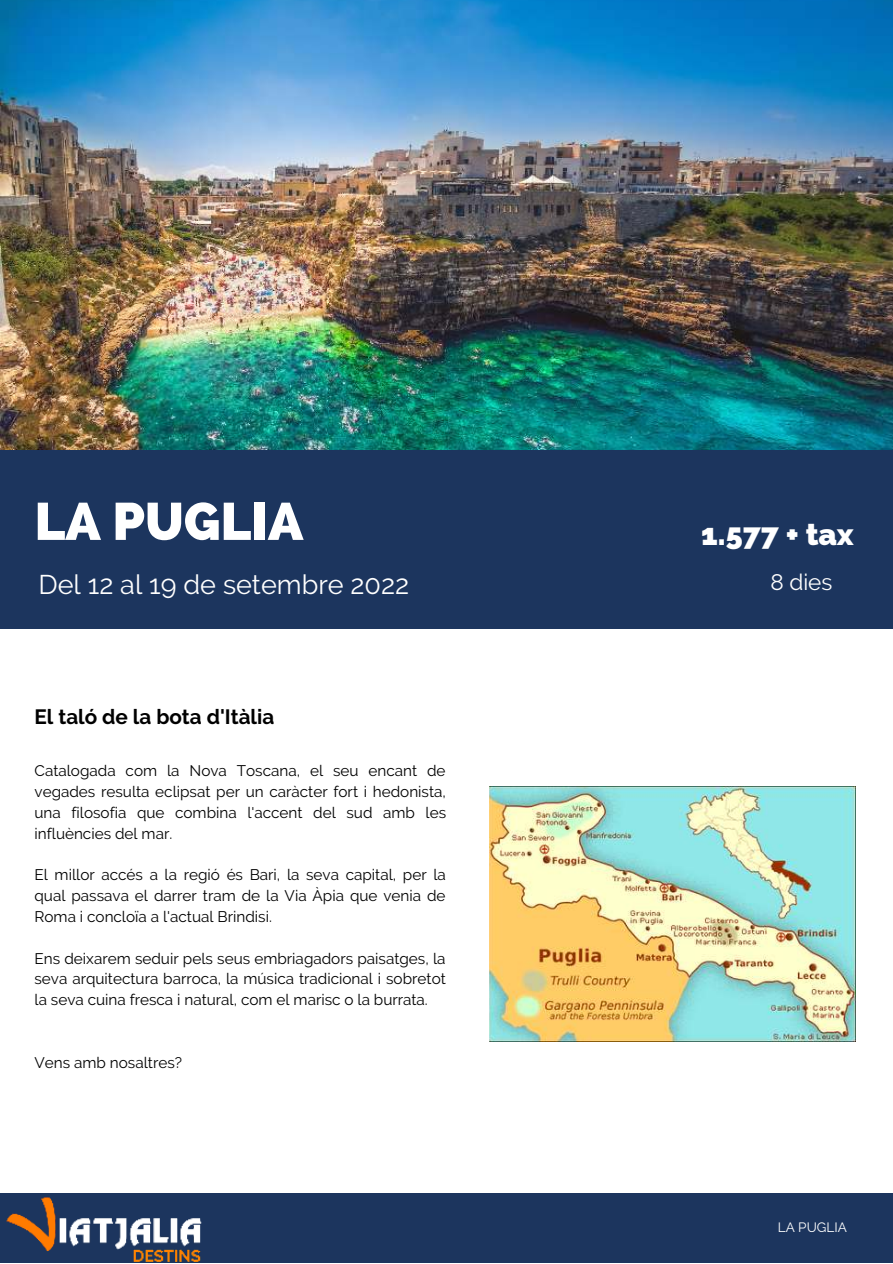
<style>
.page{position:relative;width:893px;height:1264px;background:#fff}
.page>*{position:absolute;margin:0;border:0;box-sizing:border-box;transform-origin:0 0}
.t1{font:800 52.5px "Raleway";color:#fff}
.t2{font:800 30.45px "Raleway";color:#fff}
.t3{font:27px "Raleway";color:#fff}
.t4{font:22.5px "Raleway";color:#fff}
.t5{font:700 20.7px "Raleway";color:#000}
.t6{font:15.3px/20.9px "Raleway";color:#000;text-align:justify}
.t7{font:13.5px "Raleway";color:#fff}
</style>
<div class="page">
<img style="left:0;top:0;width:892px;height:450px">
<div style="left:0;top:450px;width:892px;height:179px;background:#1c355e"></div>
<div style="left:0;top:1192px;width:892px;height:70px;background:#1c355e"></div>
<img style="left:0;top:1192px;width:222px;height:70px">
<img style="left:489px;top:786px;width:366px;height:255px">
<h1 class="t1" style="left:35px;top:491px;width:270px">LA PUGLIA</h1>
<h2 class="t2" style="left:701px;top:516px;width:154px">1.577 + tax</h2>
<h3 class="t3" style="left:38px;top:569px;width:372px">Del 12 al 19 de setembre 2022</h3>
<h3 class="t4" style="left:770px;top:569px;width:64px">8 dies</h3>
<h3 class="t5" style="left:35px;top:705px;width:241px">El taló de la bota d'Itàlia</h3>
<p class="t6" style="left:35px;top:760px;width:413px">Catalogada com la Nova Toscana, el seu encant de vegades resulta eclipsat per un caràcter fort i hedonista, una filosofia que combina l'accent del sud amb les influències del mar.</p>
<p class="t6" style="left:35px;top:864px;width:413px">El millor accés a la regió és Bari, la seva capital, per la qual passava el darrer tram de la Via Àpia que venia de Roma i concloïa a l'actual Brindisi.</p>
<p class="t6" style="left:35px;top:947px;width:413px">Ens deixarem seduir pels seus embriagadors paisatges, la seva arquitectura barroca, la música tradicional i sobretot la seva cuina fresca i natural, com el marisc o la burrata.</p>
<p class="t6" style="left:35px;top:1051px;width:149px">Vens amb nosaltres?</p>
<p class="t7" style="left:777px;top:1219px;width:70px">LA PUGLIA</p>
</div>
